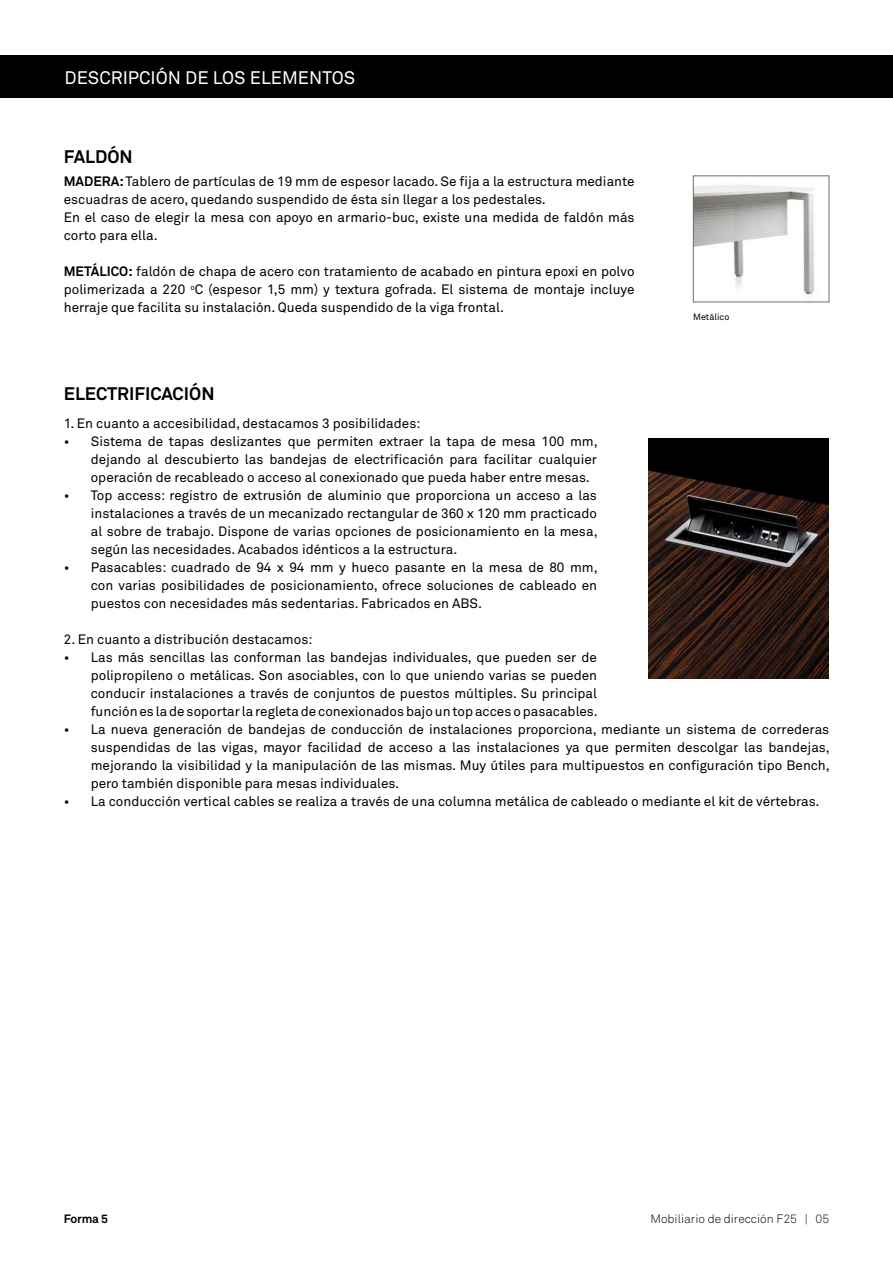
<style>
.page{position:relative;width:893px;height:1263px;background:#fff}
.page>*{position:absolute;margin:0;border:0;box-sizing:border-box;transform-origin:0 0}
.t1{font:18px "Akkurat";color:#fff}
.t2{font:700 18px "Akkurat";color:#000}
.t3{font:13.5px/18px "Akkurat";color:#000;text-align:justify}
.t4{font:300 12px "Akkurat";color:#000}
.t5{font:700 12px "Akkurat";letter-spacing:-.02em;color:#000}
.t6{font:9px "Akkurat";color:#000}
.s1{font-weight:700}
</style>
<div class="page">
<div style="left:0;top:55px;width:893px;height:43px;background:#000"></div>
<img style="left:695px;top:185px;width:119px;height:110px">
<img style="left:648px;top:439px;width:180px;height:240px">
<h1 class="t1" style="left:65px;top:66px;width:292px">DESCRIPCIÓN DE LOS ELEMENTOS</h1>
<h1 class="t2" style="left:64px;top:146px;width:70px">FALDÓN</h1>
<p class="t3" style="left:64px;top:172px;width:572px;text-align:left"><span class="s1">MADERA:</span> Tablero de partículas de 19 mm de espesor lacado. Se fija a la estructura mediante escuadras de acero, quedando suspendido de ésta sin llegar a los pedestales.<br>En el caso de elegir la mesa con apoyo en armario-buc, existe una medida de faldón más corto para ella.</p>
<p class="t3" style="left:64px;top:262px;width:572px"><span class="s1">METÁLICO:</span> faldón de chapa de acero con tratamiento de acabado en pintura epoxi en polvo polimerizada a 220 <sup>o</sup>C (espesor 1,5 mm) y textura gofrada. El sistema de montaje incluye herraje que facilita su instalación. Queda suspendido de la viga frontal.</p>
<p class="t6" style="left:693px;top:311px;width:38px">Metálico</p>
<h1 class="t2" style="left:64px;top:382px;width:152px">ELECTRIFICACIÓN</h1>
<p class="t3" style="left:64px;top:414px;width:358px">1. En cuanto a accesibilidad, destacamos 3 posibilidades:</p>
<p class="t3" style="left:91px;top:432px;width:508px;text-indent:-27px">• Sistema de tapas deslizantes que permiten extraer la tapa de mesa 100 mm, dejando al descubierto las bandejas de electrificación para facilitar cualquier operación de recableado o acceso al conexionado que pueda haber entre mesas.</p>
<p class="t3" style="left:91px;top:486px;width:508px;text-indent:-27px">• Top access: registro de extrusión de aluminio que proporciona un acceso a las instalaciones a través de un mecanizado rectangular de 360 x 120 mm practicado al sobre de trabajo. Dispone de varias opciones de posicionamiento en la mesa, según las necesidades. Acabados idénticos a la estructura.</p>
<p class="t3" style="left:91px;top:558px;width:508px;text-indent:-27px">• Pasacables: cuadrado de 94 x 94 mm y hueco pasante en la mesa de 80 mm, con varias posibilidades de posicionamiento, ofrece soluciones de cableado en puestos con necesidades más sedentarias. Fabricados en ABS.</p>
<p class="t3" style="left:64px;top:629px;width:250px">2. En cuanto a distribución destacamos:</p>
<p class="t3" style="left:91px;top:647px;width:508px;text-indent:-27px">• Las más sencillas las conforman las bandejas individuales, que pueden ser de polipropileno o metálicas. Son asociables, con lo que uniendo varias se pueden conducir instalaciones a través de conjuntos de puestos múltiples. Su principal función es la de soportar la regleta de conexionados bajo un top acces o pasacables.</p>
<p class="t3" style="left:91px;top:719px;width:741px;text-indent:-27px">• La nueva generación de bandejas de conducción de instalaciones proporciona, mediante un sistema de correderas suspendidas de las vigas, mayor facilidad de acceso a las instalaciones ya que permiten descolgar las bandejas, mejorando la visibilidad y la manipulación de las mismas. Muy útiles para multipuestos en configuración tipo Bench, pero también disponible para mesas individuales.</p>
<p class="t3" style="left:64px;top:791px;width:757px">• La conducción vertical cables se realiza a través de una columna metálica de cableado o mediante el kit de vértebras.</p>
<p class="t5" style="left:64px;top:1211px;width:46px">Forma 5</p>
<p class="t4" style="left:650px;top:1211px;width:180px">Mobiliario de dirección F25 | 05</p>
</div>
